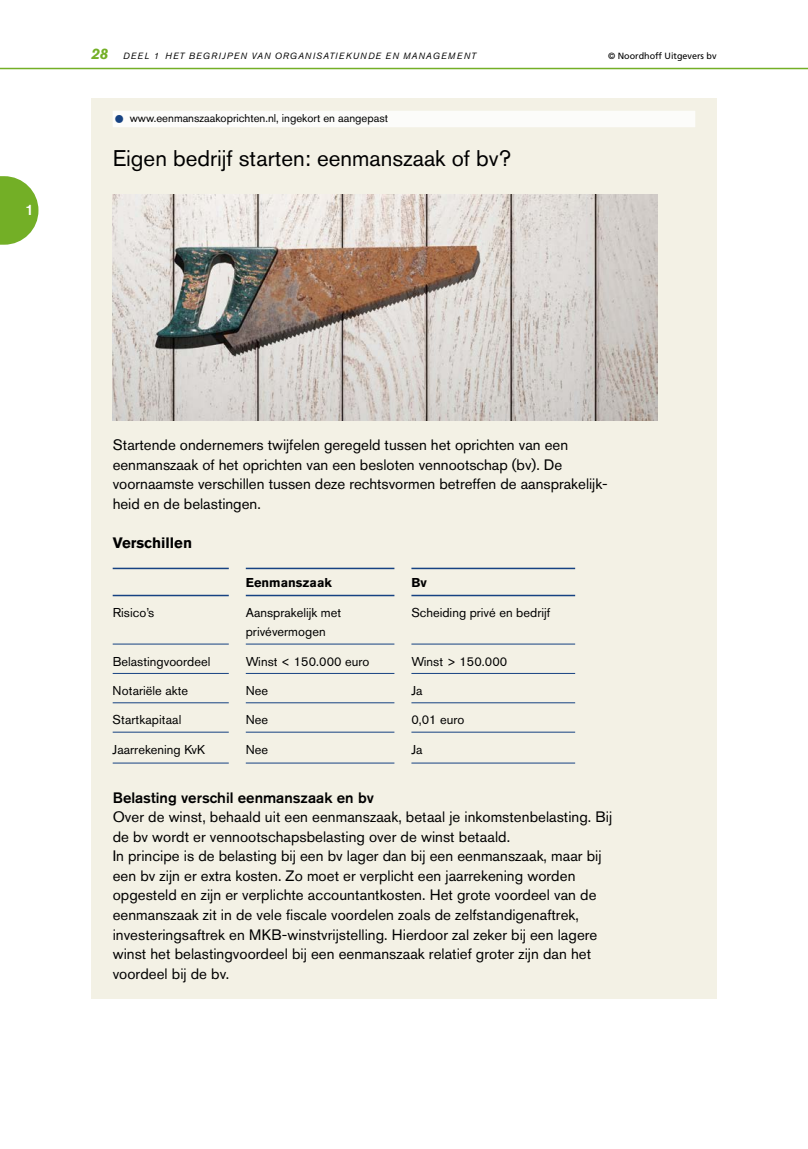
<style>
.page{position:relative;width:808px;height:1149px;background:#fff}
.page>*{position:absolute;margin:0;border:0;box-sizing:border-box;transform-origin:0 0}
.t1{font:22.5px "Akzidenz Grotesk BE";color:#000}
.t2{font:15px/19.5px "Akzidenz Grotesk BE";letter-spacing:.005em;color:#000}
.t3{font:500 15px "Akzidenz Grotesk BE";color:#000}
.t4{font:700 15px "Akzidenz Grotesk BE";color:#000}
.t5{font:500 15px "Akzidenz Grotesk BE";color:#fff}
.t6{font:12.75px/19.5px "Akzidenz Grotesk BE";letter-spacing:.005em;color:#000}
.t7{font:700 12.75px "Akzidenz Grotesk BE";letter-spacing:.005em;color:#000}
.t8{font:11.25px "Akzidenz Grotesk BE";color:#000}
.t9{font:italic 9px "Akzidenz Grotesk BE";letter-spacing:.12em;color:#000}
.t10{font:9px "Frutiger LT Std";color:#000}
.s1{font-weight:700;font-size:15px;color:#73af26}
.s2{font-family:"WN Mo HO Picto Regular";font-size:6px;color:#164282}
</style>
<div class="page">
<hr style="left:0;top:68px;width:808px;height:1px;background:#73af26">
<svg style="left:0;top:176px;width:38px;height:68px"></svg>
<div style="left:91px;top:98px;width:625px;height:900px;background:#f3f1e5"></div>
<div style="left:113px;top:111px;width:582px;height:16px;background:#fcfcfa"></div>
<img style="left:113px;top:195px;width:544px;height:226px">
<hr style="left:113px;top:643px;width:116px;height:1px;background:#164282">
<hr style="left:113px;top:672px;width:116px;height:1px;background:#164282">
<hr style="left:113px;top:702px;width:116px;height:1px;background:#164282">
<hr style="left:113px;top:731px;width:116px;height:1px;background:#164282">
<hr style="left:113px;top:762px;width:116px;height:1px;background:#164282">
<hr style="left:246px;top:643px;width:148px;height:1px;background:#164282">
<hr style="left:411px;top:643px;width:164px;height:1px;background:#164282">
<hr style="left:246px;top:672px;width:148px;height:1px;background:#164282">
<hr style="left:411px;top:672px;width:164px;height:1px;background:#164282">
<hr style="left:246px;top:702px;width:148px;height:1px;background:#164282">
<hr style="left:411px;top:702px;width:164px;height:1px;background:#164282">
<hr style="left:246px;top:731px;width:148px;height:1px;background:#164282">
<hr style="left:411px;top:731px;width:164px;height:1px;background:#164282">
<hr style="left:246px;top:762px;width:148px;height:1px;background:#164282">
<hr style="left:411px;top:762px;width:164px;height:1px;background:#164282">
<hr style="left:246px;top:567px;width:148px;height:2px;background:#164282">
<hr style="left:246px;top:594px;width:148px;height:2px;background:#164282">
<hr style="left:411px;top:567px;width:164px;height:2px;background:#164282">
<hr style="left:411px;top:594px;width:164px;height:2px;background:#164282">
<hr style="left:113px;top:567px;width:116px;height:2px;background:#164282">
<hr style="left:113px;top:594px;width:116px;height:2px;background:#164282">
<p class="t5" style="left:26px;top:201px;width:10px">1</p>
<p class="t9" style="left:91px;top:50px;width:47px"><span class="s1">28</span> DEEL</p>
<p class="t9" style="left:154px;top:50px;width:81px">1 HET BEG RIJPEN</p>
<p class="t9" style="left:251px;top:50px;width:46px">VAN ORGANI</p>
<p class="t9" style="left:316px;top:50px;width:14px">SATIE</p>
<p class="t9" style="left:346px;top:50px;width:15px">KUNDE</p>
<p class="t9" style="left:385px;top:50px;width:35px">EN MANAGE</p>
<p class="t9" style="left:448px;top:50px;width:17px">MENT</p>
<p class="t10" style="left:608px;top:50px;width:110px">© Noordhoff Uitgevers bv</p>
<p class="t8" style="left:115px;top:112px;width:275px"><span class="s2">1</span> www.eenmanszaakoprichten.nl, ingekort en aangepast</p>
<h1 class="t1" style="left:113px;top:145px;width:400px">Eigen bedrijf starten: eenmanszaak of bv?</h1>
<p class="t2" style="left:113px;top:435px;width:497px">Startende ondernemers twijfelen geregeld tussen het oprichten van een eenmanszaak of het oprichten van een besloten vennootschap (bv). De voornaamste verschillen tussen deze rechtsvormen betreffen de aansprakelijk&shy;heid en de belastingen.</p>
<p class="t4" style="left:113px;top:534px;width:81px">Verschillen</p>
<p class="t7" style="left:246px;top:575px;width:88px">Eenmanszaak</p>
<p class="t7" style="left:411px;top:575px;width:17px">Bv</p>
<p class="t6" style="left:113px;top:602px;width:43px">Risico’s</p>
<p class="t6" style="left:246px;top:602px;width:97px">Aansprakelijk met privévermogen</p>
<p class="t6" style="left:411px;top:602px;width:140px">Scheiding privé en bedrijf</p>
<p class="t6" style="left:113px;top:651px;width:99px">Belastingvoordeel</p>
<p class="t6" style="left:246px;top:651px;width:125px">Winst &lt; 150.000 euro</p>
<p class="t6" style="left:411px;top:651px;width:97px">Winst &gt; 150.000</p>
<p class="t6" style="left:113px;top:680px;width:77px">Notariële akte</p>
<p class="t6" style="left:246px;top:680px;width:24px">Nee</p>
<p class="t6" style="left:411px;top:680px;width:13px">Ja</p>
<p class="t6" style="left:113px;top:709px;width:70px">Startkapitaal</p>
<p class="t6" style="left:246px;top:709px;width:24px">Nee</p>
<p class="t6" style="left:411px;top:709px;width:55px">0,01 euro</p>
<p class="t6" style="left:113px;top:739px;width:94px">Jaarrekening KvK</p>
<p class="t6" style="left:246px;top:739px;width:24px">Nee</p>
<p class="t6" style="left:411px;top:739px;width:13px">Ja</p>
<p class="t3" style="left:113px;top:787px;width:263px">Belasting verschil eenmanszaak en bv</p>
<p class="t2" style="left:113px;top:806px;width:501px">Over de winst, behaald uit een eenmanszaak, betaal je inkomstenbelasting. Bij de bv wordt er vennootschapsbelasting over de winst betaald.<br>In principe is de belasting bij een bv lager dan bij een eenmanszaak, maar bij een bv zijn er extra kosten. Zo moet er verplicht een jaarrekening worden opgesteld en zijn er verplichte accountantkosten. Het grote voordeel van de eenmanszaak zit in de vele fiscale voordelen zoals de zelfstandigenaftrek, investeringsaftrek en MKB-winstvrijstelling. Hierdoor zal zeker bij een lagere winst het belastingvoordeel bij een eenmanszaak relatief groter zijn dan het voordeel bij de bv.</p>
</div>
